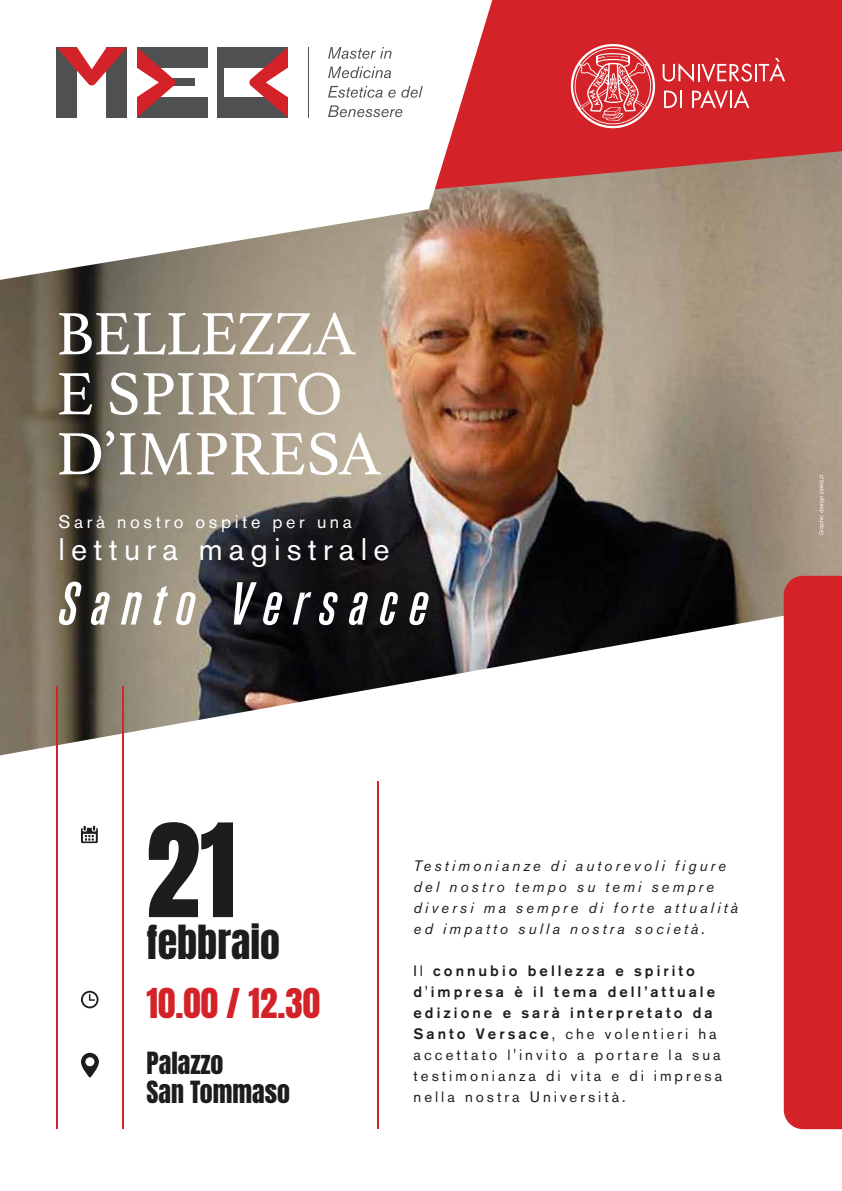
<style>
.page{position:relative;width:842px;height:1191px;background:#fff}
.page>*{position:absolute;margin:0;border:0;box-sizing:border-box;transform-origin:0 0}
.t1{font:110px "Anton";color:#1d1d1b}
.t2{font:63px/60px "Athelas";letter-spacing:-.01em;color:#fff}
.t3{font:italic 500 condensed 60px "Akzidenz Grotesk BQ";letter-spacing:.2em;color:#fff}
.t4{font:40px "Anton";color:#1d1d1b}
.t5{font:35px "Anton";color:#d32228}
.t6{font:31px "Akzidenz Grotesk BQ";letter-spacing:.2em;color:#fff}
.t7{font:26px/29px "Anton";color:#1d1d1b}
.t8{font:18px "Akzidenz Grotesk BQ";letter-spacing:.2em;color:#fff}
.t9{font:15px/21px "Akzidenz Grotesk BQ";letter-spacing:.2em;color:#1d1d1b}
.t10{font:italic 15px/21px "Akzidenz Grotesk BQ";letter-spacing:.2em;color:#1d1d1b}
.s1{font-weight:500}
</style>
<div class="page">
<img style="left:0;top:230px;width:842px;height:525px">
<svg style="left:497px;top:0;width:345px;height:230px;background:#c34542"></svg>
<svg style="left:0;top:0;width:497px;height:282px"></svg>
<svg style="left:819px;top:475px;width:5px;height:60px"></svg>
<div style="left:57px;top:47px;width:20px;height:70px;background:#4f5052"></div>
<div style="left:107px;top:47px;width:20px;height:70px;background:#4f5052"></div>
<svg style="left:57px;top:47px;width:70px;height:38px"></svg>
<div style="left:137px;top:97px;width:70px;height:20px;background:#4f5052"></div>
<div style="left:137px;top:47px;width:70px;height:21px;background:#4f5052"></div>
<div style="left:221px;top:97px;width:67px;height:20px;background:#4f5052"></div>
<div style="left:217px;top:47px;width:71px;height:21px;background:#4f5052"></div>
<svg style="left:249px;top:47px;width:39px;height:70px"></svg>
<div style="left:170px;top:78px;width:24px;height:8px;background:#4f5052"></div>
<div style="left:217px;top:55px;width:7px;height:62px;background:#4f5052"></div>
<svg style="left:137px;top:47px;width:38px;height:70px"></svg>
<svg style="left:328px;top:47px;width:63px;height:12px"></svg>
<svg style="left:328px;top:66px;width:63px;height:12px"></svg>
<svg style="left:328px;top:86px;width:54px;height:12px"></svg>
<svg style="left:388px;top:86px;width:35px;height:12px"></svg>
<svg style="left:328px;top:105px;width:74px;height:12px"></svg>
<hr style="left:123px;top:686px;width:1px;height:443px;background:#d32228">
<hr style="left:377px;top:781px;width:1px;height:348px;background:#d32228">
<hr style="left:57px;top:686px;width:1px;height:443px;background:#d32228">
<div style="left:784px;top:576px;width:58px;height:553px;background:#d32228"></div>
<svg style="left:81px;top:990px;width:18px;height:18px"></svg>
<svg style="left:81px;top:826px;width:17px;height:17px"></svg>
<svg style="left:81px;top:1052px;width:18px;height:25px"></svg>
<svg style="left:571px;top:44px;width:84px;height:84px;background:#de5c60"></svg>
<svg style="left:663px;top:58px;width:122px;height:24px;background:#dc5357"></svg>
<svg style="left:664px;top:91px;width:17px;height:21px"></svg>
<svg style="left:692px;top:90px;width:57px;height:19px"></svg>
<hr style="left:308px;top:47px;width:1px;height:70px;background:#4f5052">
<h2 class="t2" style="left:56px;top:302px;width:326px">BELLEZZA<br>E SPIRITO<br>D’IMPRESA</h2>
<p class="t8" style="left:59px;top:511px;width:295px">Sarà nostro ospite per una</p>
<h3 class="t6" style="left:59px;top:531px;width:332px">lettura magistrale</h3>
<h3 class="t3" style="left:58px;top:569px;width:371px">Santo Versace</h3>
<h1 class="t1" style="left:146px;top:814px;width:92px">21</h1>
<h3 class="t4" style="left:147px;top:921px;width:135px">febbraio</h3>
<h3 class="t5" style="left:147px;top:985px;width:175px">10.00 / 12.30</h3>
<h3 class="t7" style="left:147px;top:1050px;width:145px">Palazzo<br>San Tommaso</h3>
<p class="t10" style="left:414px;top:855px;width:326px">Testimonianze di autorevoli figure del nostro tempo su temi sempre diversi ma sempre di forte attualità ed impatto sulla nostra società.</p>
<p class="t9" style="left:414px;top:960px;width:310px">Il <span class="s1">connubio bellezza e spirito d'impresa è il tema dell’attuale edizione e sarà interpretato da<br>Santo Versace</span>, che volentieri ha accettato l'invito a portare la sua testimonianza di vita e di impresa nella nostra Università.</p>
</div>
